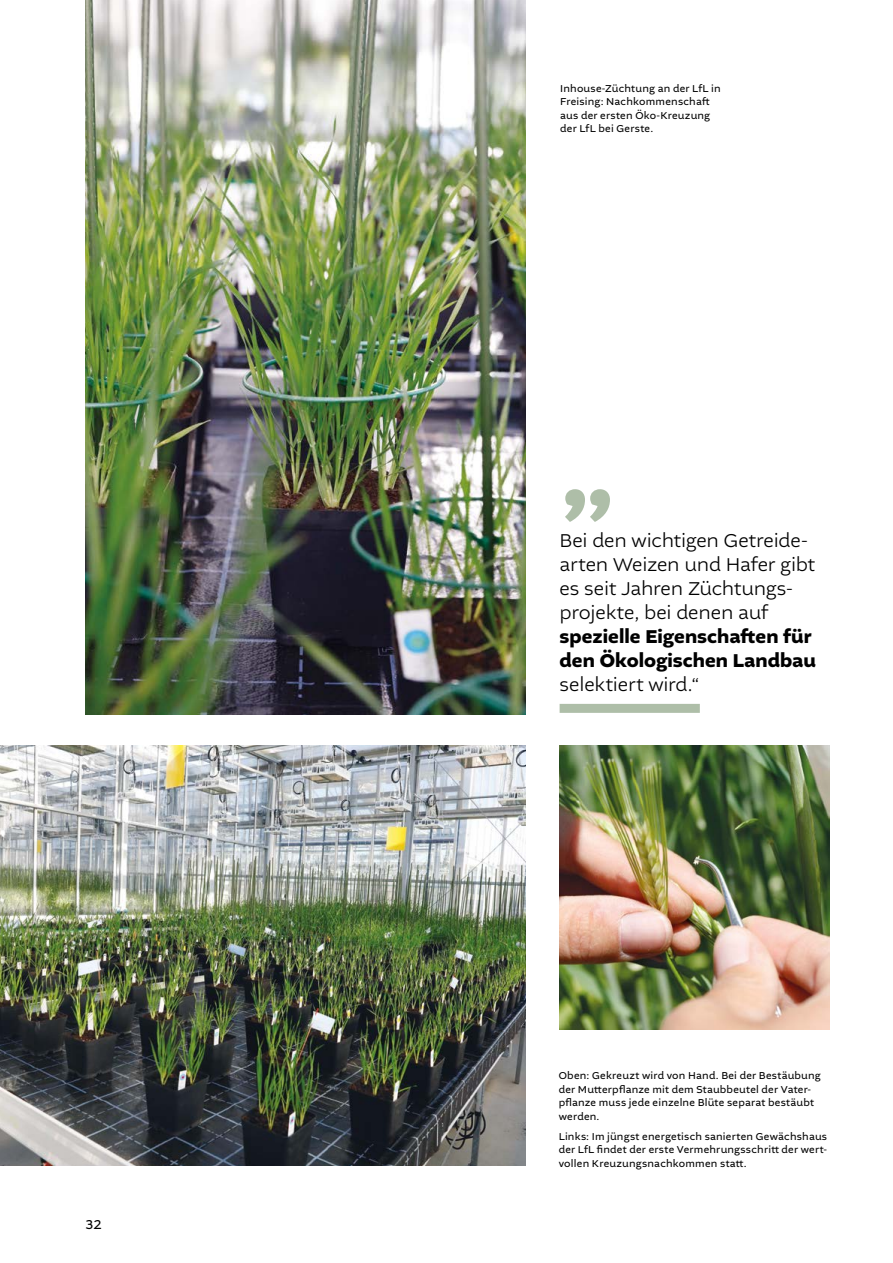
<style>
.page{position:relative;width:893px;height:1263px;background:#fff}
.page>*{position:absolute;margin:0;border:0;box-sizing:border-box;transform-origin:0 0}
.t1{font:700 109.5px "Altivo";color:#aebea8}
.t2{font:300 19.5px/24px "Altivo";letter-spacing:-.01em;color:#000}
.t3{font:700 19.5px/24px "Altivo";color:#000}
.t4{font:13.5px "Altivo";color:#000}
.t5{font:10.5px/13.5px "Altivo";letter-spacing:.02em;color:#000}
</style>
<div class="page">
<img style="left:85px;top:0;width:441px;height:714px">
<img style="left:0;top:746px;width:526px;height:420px">
<img style="left:560px;top:746px;width:269px;height:283px">
<div style="left:560px;top:704px;width:140px;height:9px;background:#aebea8"></div>
<p class="t4" style="left:85px;top:1215px;width:18px">32</p>
<p class="t5" style="left:560px;top:82px;width:162px">Inhouse-Züchtung an der LfL in<br>Freising: Nachkommenschaft aus der ersten Öko-Kreuzung der LfL bei Gerste.</p>
<h1 class="t1" style="left:560px;top:398px;width:57px">„</h1>
<h2 class="t2" style="left:560px;top:529px;width:257px">Bei den wichtigen Getreide&shy;arten Weizen und Hafer gibt es seit Jahren Züchtungs&shy;projekte, bei denen auf</h2>
<h2 class="t3" style="left:560px;top:625px;width:258px">spezielle Eigenschaften für den Ökologischen Landbau</h2>
<h2 class="t2" style="left:560px;top:673px;width:142px">selektiert wird.“</h2>
<p class="t5" style="left:559px;top:1069px;width:264px">Oben: Gekreuzt wird von Hand. Bei der Bestäubung der Mutterpflanze mit dem Staubbeutel der Vater&shy;pflanze muss jede einzelne Blüte separat bestäubt werden.</p>
<p class="t5" style="left:559px;top:1129px;width:270px;text-align:justify">Links: Im jüngst energetisch sanierten Gewächshaus der LfL findet der erste Vermehrungsschritt der wert&shy;vollen Kreuzungsnachkommen statt.</p>
</div>
